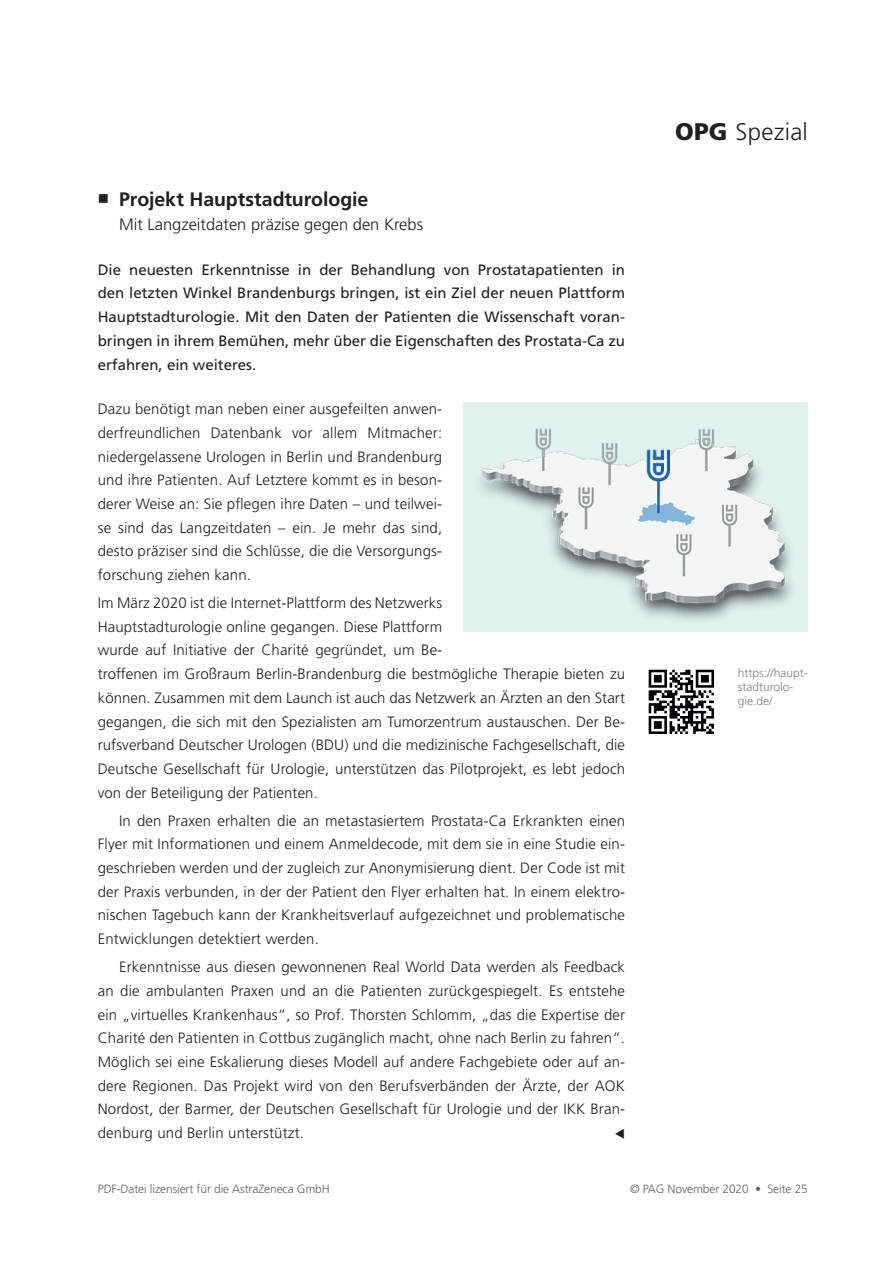
<style>
.page{position:relative;width:893px;height:1263px;background:#fff}
.page>*{position:absolute;margin:0;border:0;box-sizing:border-box;transform-origin:0 0}
.t1{font:300 24px "Frutiger";letter-spacing:.01em;color:#231f20}
.t2{font:700 19.5px "Frutiger";letter-spacing:-.005em;color:#231f20}
.t3{font:300 16.5px "Frutiger";color:#231f20}
.t4{font:300 15px/23.7px "Frutiger";letter-spacing:.005em;color:#231f20;text-align:justify}
.t5{font:15px/23.7px "Frutiger";color:#231f20;text-align:justify}
.t6{font:300 12px "Frutiger";letter-spacing:-.01em;color:#636366}
.t7{font:300 12px/14.4px "Frutiger";color:#808285}
.s1{font-weight:900}
</style>
<div class="page">
<img style="left:463px;top:403px;width:345px;height:229px">
<img style="left:648px;top:669px;width:67px;height:65px">
<h2 class="t2" style="left:98px;top:188px;width:272px">■ Projekt Hauptstadturologie</h2>
<p class="t3" style="left:119px;top:215px;width:306px">Mit Langzeitdaten präzise gegen den Krebs</p>
<p class="t5" style="left:98px;top:258px;width:529px">Die neuesten Erkenntnisse in der Behandlung von Prostatapatienten in den letzten Winkel Brandenburgs bringen, ist ein Ziel der neuen Plattform Hauptstadturologie. Mit den Daten der Patienten die Wissenschaft voran&shy;bringen in ihrem Bemühen, mehr über die Eigenschaften des Prostata-Ca zu erfahren, ein weiteres.</p>
<p class="t4" style="left:98px;top:397px;width:346px">Dazu benötigt man neben einer ausgefeilten anwen&shy;derfreundlichen Datenbank vor allem Mitmacher: niedergelassene Urologen in Berlin und Brandenburg und ihre Patienten. Auf Letztere kommt es in beson&shy;derer Weise an: Sie pflegen ihre Daten – und teilwei&shy;se sind das Langzeitdaten – ein. Je mehr das sind, desto präziser sind die Schlüsse, die die Versorgungs&shy;forschung ziehen kann.</p>
<p class="t4" style="left:98px;top:591px;width:529px;text-align:left">Im März 2020 ist die Internet-Plattform des Netzwerks<br>Hauptstadturologie online gegangen. Diese Plattform<br>wurde auf Initiative der Charité gegründet, um Be-<br>troffenen im Großraum Berlin-Brandenburg die bestmögliche Therapie bieten zu können. Zusammen mit dem Launch ist auch das Netzwerk an Ärzten an den Start gegangen, die sich mit den Spezialisten am Tumorzentrum austauschen. Der Be&shy;rufsverband Deutscher Urologen (BDU) und die medizinische Fachgesellschaft, die Deutsche Gesellschaft für Urologie, unterstützen das Pilotprojekt, es lebt jedoch von der Beteiligung der Patienten.</p>
<p class="t4" style="left:98px;top:809px;width:529px;text-indent:21px">In den Praxen erhalten die an metastasiertem Prostata-Ca Erkrankten einen Flyer mit Informationen und einem Anmeldecode, mit dem sie in eine Studie ein&shy;geschrieben werden und der zugleich zur Anonymisierung dient. Der Code ist mit der Praxis verbunden, in der der Patient den Flyer erhalten hat. In einem elektro&shy;nischen Tagebuch kann der Krankheitsverlauf aufgezeichnet und problematische Entwicklungen detektiert werden.</p>
<p class="t4" style="left:98px;top:955px;width:529px;text-indent:21px">Erkenntnisse aus diesen gewonnenen Real World Data werden als Feedback an die ambulanten Praxen und an die Patienten zurückgespiegelt. Es entstehe ein „virtuelles Krankenhaus“, so Prof. Thorsten Schlomm, „das die Expertise der Charité den Patienten in Cottbus zugänglich macht, ohne nach Berlin zu fahren“.<br>Möglich sei eine Eskalierung dieses Modell auf andere Fachgebiete oder auf an&shy;dere Regionen. Das Projekt wird von den Berufsverbänden der Ärzte, der AOK Nordost, der Barmer, der Deutschen Gesellschaft für Urologie und der IKK Bran&shy;denburg und Berlin unterstützt.</p>
<h1 class="t1" style="left:675px;top:118px;width:134px"><span class="s1">OPG</span> Spezial</h1>
<p class="t7" style="left:738px;top:665px;width:72px">https://haupt&shy;stadturolo&shy;gie.de/</p>
<p class="t6" style="left:98px;top:1182px;width:234px">PDF-Datei lizensiert für die AstraZeneca GmbH</p>
<p class="t6" style="left:630px;top:1182px;width:179px">© PAG November 2020 • Seite 25</p>
</div>
